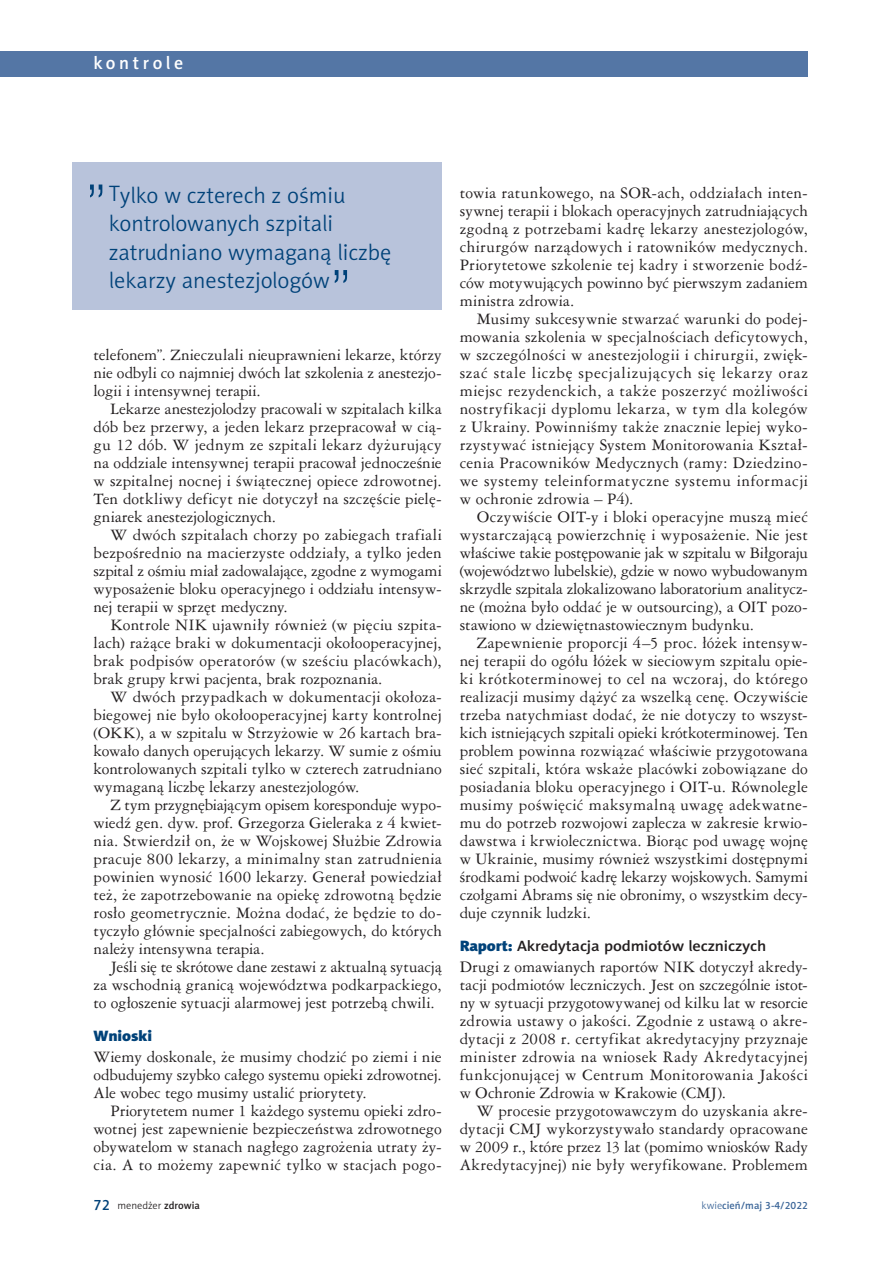
<style>
.page{position:relative;width:893px;height:1263px;background:#fff}
.page>*{position:absolute;margin:0;border:0;box-sizing:border-box;transform-origin:0 0}
.Wybicie{font:52.5px "Swis 721 Lt PL";color:#004279}
.Wybicie-2{font:22.5px/28.5px "Naomi Sans EFN Light";color:#004279}
.Belka_lewa{font:18px "Naomi Sans EFN Medium";letter-spacing:.2em;color:#fff}
.tekst{font:15px/18px "Ameri Garmnd PL";letter-spacing:.005em;color:#231f20;text-align:justify}
.tekst_bez_wciecia{font:15px/18px "Ameri Garmnd PL";letter-spacing:.005em;color:#231f20;text-align:justify}
.srodtytul_1{font:15px "Naomi Sans EFN Medium";letter-spacing:-.01em;color:#231f20;scale:1.1 1}
.srodtytul_1-2{font:15px "Naomi Sans EFN Black";letter-spacing:-.01em;color:#004279;scale:1.1 1}
.t1{font:10.5px "Naomi Sans EFN Medium";color:#3d6799}
.t2{font:10.5px "Naomi Sans EFN Light";color:#231f20}
.s1{font-family:"Naomi Sans EFN Black";color:#004279}
.s2{font-family:"Naomi Sans EFN Medium";font-size:15px;color:#004279}
.s3{font-family:"Naomi Sans EFN Medium"}
.s4{font-family:"Naomi Sans EFN Light"}
</style>
<div class="page">
<div style="left:0;top:51px;width:808px;height:26px;background:#5476a5"></div>
<div style="left:72px;top:162px;width:370px;height:147px;background:#b8c3db"></div>
<p class="Belka_lewa" style="left:94px;top:52px;width:91px">kontrole</p>
<p class="Wybicie" style="left:85px;top:171px;width:24px">”</p>
<p class="Wybicie-2" style="left:109px;top:181px;width:284px">Tylko w czterech z ośmiu kontrolowanych szpitali zatrudniano wymaganą liczbę lekarzy anestezjologów</p>
<p class="Wybicie" style="left:330px;top:256px;width:24px">”</p>
<p class="tekst" style="left:94px;top:345px;width:350px">telefonem”. Znieczulali nieuprawnieni lekarze, którzy nie odbyli co najmniej dwóch lat szkolenia z anestezjo&shy;logii i intensywnej terapii.</p>
<p class="tekst" style="left:94px;top:399px;width:350px;text-indent:17px">Lekarze anestezjolodzy pracowali w szpitalach kilka dób bez przerwy, a jeden lekarz przepracował w cią&shy;gu 12 dób. W jednym ze szpitali lekarz dyżurujący na oddziale intensywnej terapii pracował jednocześnie w szpitalnej nocnej i świątecznej opiece zdrowotnej.<br>Ten dotkliwy deficyt nie dotyczył na szczęście pielę&shy;gniarek anestezjologicznych.</p>
<p class="tekst" style="left:94px;top:525px;width:350px;text-indent:17px">W dwóch szpitalach chorzy po zabiegach trafiali bezpośrednio na macierzyste oddziały, a tylko jeden szpital z ośmiu miał zadowalające, zgodne z wymogami wyposażenie bloku operacyjnego i oddziału intensyw&shy;nej terapii w sprzęt medyczny.</p>
<p class="tekst" style="left:94px;top:615px;width:350px;text-indent:17px">Kontrole NIK ujawniły również (w pięciu szpita&shy;lach) rażące braki w dokumentacji okołooperacyjnej, brak podpisów operatorów (w sześciu placówkach), brak grupy krwi pacjenta, brak rozpoznania.</p>
<p class="tekst" style="left:94px;top:687px;width:350px;text-indent:17px">W dwóch przypadkach w dokumentacji okołoza&shy;biegowej nie było okołooperacyjnej karty kontrolnej (OKK), a w szpitalu w Strzyżowie w 26 kartach bra&shy;kowało danych operujących lekarzy. W sumie z ośmiu kontrolowanych szpitali tylko w czterech zatrudniano wymaganą liczbę lekarzy anestezjologów.</p>
<p class="tekst" style="left:94px;top:795px;width:350px;text-indent:17px">Z tym przygnębiającym opisem koresponduje wypo&shy;wiedź gen. dyw. prof. Grzegorza Gieleraka z 4 kwiet&shy;nia. Stwierdził on, że w Wojskowej Służbie Zdrowia pracuje 800 lekarzy, a minimalny stan zatrudnienia powinien wynosić 1600 lekarzy. Generał powiedział też, że zapotrzebowanie na opiekę zdrowotną będzie rosło geometrycznie. Można dodać, że będzie to do&shy;tyczyło głównie specjalności zabiegowych, do których należy intensywna terapia.</p>
<p class="tekst" style="left:94px;top:957px;width:350px;text-indent:17px">Jeśli się te skrótowe dane zestawi z aktualną sytuacją za wschodnią granicą województwa podkarpackiego, to ogłoszenie sytuacji alarmowej jest potrzebą chwili.</p>
<p class="srodtytul_1-2" style="left:94px;top:1026px;width:55px">Wnioski</p>
<p class="tekst_bez_wciecia" style="left:94px;top:1047px;width:350px">Wiemy doskonale, że musimy chodzić po ziemi i nie odbudujemy szybko całego systemu opieki zdrowotnej.<br>Ale wobec tego musimy ustalić priorytety.</p>
<p class="tekst" style="left:94px;top:1101px;width:350px;text-indent:17px">Priorytetem numer 1 każdego systemu opieki zdro&shy;wotnej jest zapewnienie bezpieczeństwa zdrowotnego obywatelom w stanach nagłego zagrożenia utraty ży&shy;cia. A to możemy zapewnić tylko w stacjach pogo-</p>
<p class="tekst" style="left:460px;top:183px;width:350px">towia ratunkowego, na SOR-ach, oddziałach inten&shy;sywnej terapii i blokach operacyjnych zatrudniających zgodną z potrzebami kadrę lekarzy anestezjologów, chirurgów narządowych i ratowników medycznych.<br>Priorytetowe szkolenie tej kadry i stworzenie bodź&shy;ców motywujących powinno być pierwszym zadaniem ministra zdrowia.</p>
<p class="tekst" style="left:460px;top:309px;width:350px;text-indent:17px">Musimy sukcesywnie stwarzać warunki do podej&shy;mowania szkolenia w specjalnościach deficytowych, w szczególności w anestezjologii i chirurgii, zwięk&shy;szać stale liczbę specjalizujących się lekarzy oraz miejsc rezydenckich, a także poszerzyć możliwości nostryfikacji dyplomu lekarza, w tym dla kolegów z Ukrainy. Powinniśmy także znacznie lepiej wyko&shy;rzystywać istniejący System Monitorowania Kształ&shy;cenia Pracowników Medycznych (ramy: Dziedzino&shy;we systemy teleinformatyczne systemu informacji w ochronie zdrowia – P4).</p>
<p class="tekst" style="left:460px;top:507px;width:350px;text-indent:17px">Oczywiście OIT-y i bloki operacyjne muszą mieć wystarczającą powierzchnię i wyposażenie. Nie jest właściwe takie postępowanie jak w szpitalu w Biłgoraju (województwo lubelskie), gdzie w nowo wybudowanym skrzydle szpitala zlokalizowano laboratorium analitycz&shy;ne (można było oddać je w outsourcing), a OIT pozo&shy;stawiono w dziewiętnastowiecznym budynku.</p>
<p class="tekst" style="left:460px;top:633px;width:350px;text-indent:17px">Zapewnienie proporcji 4–5 proc. łóżek intensyw&shy;nej terapii do ogółu łóżek w sieciowym szpitalu opie&shy;ki krótkoterminowej to cel na wczoraj, do którego realizacji musimy dążyć za wszelką cenę. Oczywiście trzeba natychmiast dodać, że nie dotyczy to wszyst&shy;kich istniejących szpitali opieki krótkoterminowej. Ten problem powinna rozwiązać właściwie przygotowana sieć szpitali, która wskaże placówki zobowiązane do posiadania bloku operacyjnego i OIT-u. Równolegle musimy poświęcić maksymalną uwagę adekwatne&shy;mu do potrzeb rozwojowi zaplecza w zakresie krwio&shy;dawstwa i krwiolecznictwa. Biorąc pod uwagę wojnę w Ukrainie, musimy również wszystkimi dostępnymi środkami podwoić kadrę lekarzy wojskowych. Samymi czołgami Abrams się nie obronimy, o wszystkim decy&shy;duje czynnik ludzki.</p>
<p class="srodtytul_1" style="left:460px;top:937px;width:280px"><span class="s1">Raport:</span> Akredytacja podmiotów leczniczych</p>
<p class="tekst_bez_wciecia" style="left:460px;top:957px;width:350px">Drugi z omawianych raportów NIK dotyczył akredy&shy;tacji podmiotów leczniczych. Jest on szczególnie istot&shy;ny w sytuacji przygotowywanej od kilku lat w resorcie zdrowia ustawy o jakości. Zgodnie z ustawą o akre&shy;dytacji z 2008 r. certyfikat akredytacyjny przyznaje minister zdrowia na wniosek Rady Akredytacyjnej funkcjonującej w Centrum Monitorowania Jakości w Ochronie Zdrowia w Krakowie (CMJ).</p>
<p class="tekst" style="left:460px;top:1101px;width:350px;text-indent:17px">W procesie przygotowawczym do uzyskania akre&shy;dytacji CMJ wykorzystywało standardy opracowane w 2009 r., które przez 13 lat (pomimo wniosków Rady Akredytacyjnej) nie były weryfikowane. Problemem</p>
<p class="t2" style="left:94px;top:1199px;width:108px"><span class="s2">72</span> menedżer <span class="s3">zdrowia</span></p>
<p class="t1" style="left:701px;top:1199px;width:108px"><span class="s4">kwie</span>cień/maj 3-4/2022</p>
</div>
